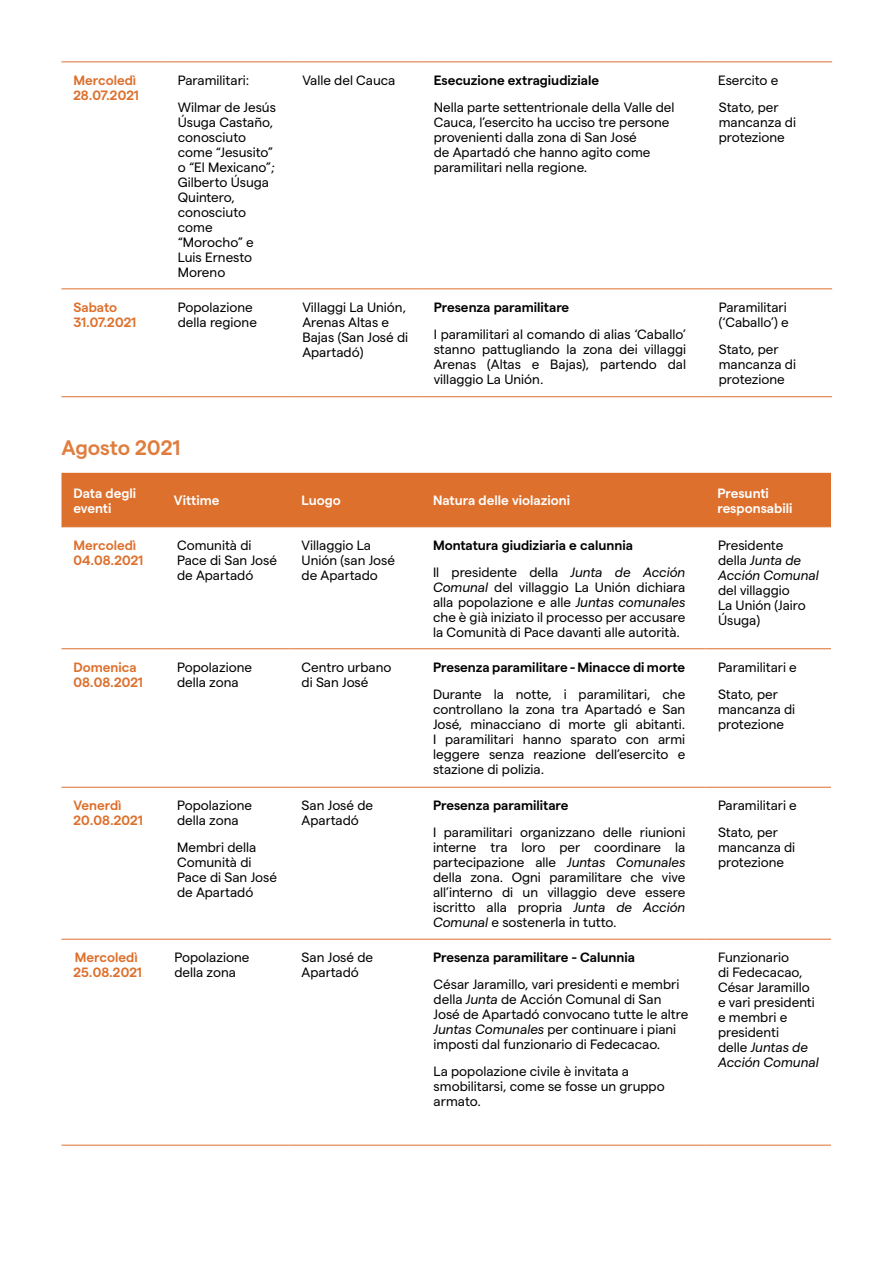
<style>
.page{position:relative;width:894px;height:1263px;background:#fff}
.page>*{position:absolute;margin:0;border:0;box-sizing:border-box;transform-origin:0 0}
.t1{font:600 21px "Matter";letter-spacing:-.005em;color:#df7d3e}
.t2{font:13.5px/15px "Matter";color:#000}
.t3{font:600 13.5px "Matter";color:#000}
.t4{font:600 13.5px/15px "Matter";color:#dd702d}
.t5{font:600 13.5px/15px "Matter";color:#fff}
.s1{font-style:italic}
</style>
<div class="page">
<hr style="left:62px;top:62px;width:101px;height:1px;background:#dd702d">
<hr style="left:163px;top:62px;width:127px;height:1px;background:#dd702d">
<hr style="left:290px;top:62px;width:132px;height:1px;background:#dd702d">
<hr style="left:422px;top:62px;width:284px;height:1px;background:#dd702d">
<hr style="left:706px;top:62px;width:126px;height:1px;background:#dd702d">
<hr style="left:62px;top:288px;width:101px;height:1px;background:#dd702d">
<hr style="left:163px;top:288px;width:127px;height:1px;background:#dd702d">
<hr style="left:290px;top:288px;width:132px;height:1px;background:#dd702d">
<hr style="left:422px;top:288px;width:284px;height:1px;background:#dd702d">
<hr style="left:706px;top:288px;width:126px;height:1px;background:#dd702d">
<hr style="left:62px;top:396px;width:101px;height:1px;background:#dd702d">
<hr style="left:163px;top:396px;width:127px;height:1px;background:#dd702d">
<hr style="left:290px;top:396px;width:132px;height:1px;background:#dd702d">
<hr style="left:422px;top:396px;width:284px;height:1px;background:#dd702d">
<hr style="left:706px;top:396px;width:126px;height:1px;background:#dd702d">
<div style="left:62px;top:473px;width:769px;height:53px;background:#dd702d"></div>
<hr style="left:62px;top:526px;width:100px;height:1px;background:#dd702d">
<hr style="left:162px;top:526px;width:128px;height:1px;background:#dd702d">
<hr style="left:290px;top:526px;width:131px;height:1px;background:#dd702d">
<hr style="left:421px;top:526px;width:284px;height:1px;background:#dd702d">
<hr style="left:705px;top:526px;width:126px;height:1px;background:#dd702d">
<hr style="left:62px;top:648px;width:100px;height:1px;background:#dd702d">
<hr style="left:162px;top:648px;width:128px;height:1px;background:#dd702d">
<hr style="left:290px;top:648px;width:131px;height:1px;background:#dd702d">
<hr style="left:421px;top:648px;width:284px;height:1px;background:#dd702d">
<hr style="left:705px;top:648px;width:126px;height:1px;background:#dd702d">
<hr style="left:62px;top:787px;width:100px;height:1px;background:#dd702d">
<hr style="left:162px;top:787px;width:128px;height:1px;background:#dd702d">
<hr style="left:290px;top:787px;width:131px;height:1px;background:#dd702d">
<hr style="left:421px;top:787px;width:284px;height:1px;background:#dd702d">
<hr style="left:705px;top:787px;width:126px;height:1px;background:#dd702d">
<hr style="left:62px;top:939px;width:100px;height:1px;background:#dd702d">
<hr style="left:162px;top:939px;width:128px;height:1px;background:#dd702d">
<hr style="left:290px;top:939px;width:131px;height:1px;background:#dd702d">
<hr style="left:421px;top:939px;width:284px;height:1px;background:#dd702d">
<hr style="left:705px;top:939px;width:126px;height:1px;background:#dd702d">
<hr style="left:62px;top:1145px;width:100px;height:1px;background:#dd702d">
<hr style="left:162px;top:1145px;width:128px;height:1px;background:#dd702d">
<hr style="left:290px;top:1145px;width:131px;height:1px;background:#dd702d">
<hr style="left:421px;top:1145px;width:284px;height:1px;background:#dd702d">
<hr style="left:705px;top:1145px;width:126px;height:1px;background:#dd702d">
<p class="t4" style="left:74px;top:71px;width:67px">Mercoledì<br>28.07.2021</p>
<p class="t2" style="left:178px;top:71px;width:73px">Paramilitari:</p>
<p class="t2" style="left:178px;top:98px;width:100px">Wilmar de Jesús<br>Úsuga Castaño, conosciuto come “Jesusito” o “El Mexicano”;<br>Gilberto Úsuga<br>Quintero, conosciuto come “Morocho” e<br>Luis Ernesto<br>Moreno</p>
<p class="t2" style="left:302px;top:71px;width:94px">Valle del Cauca</p>
<p class="t3" style="left:434px;top:70px;width:167px">Esecuzione extragiudiziale</p>
<p class="t2" style="left:434px;top:98px;width:242px">Nella parte settentrionale della Valle del Cauca, l’esercito ha ucciso tre persone provenienti dalla zona di San José<br>de Apartadó che hanno agito come paramilitari nella regione.</p>
<p class="t4" style="left:74px;top:298px;width:45px">Sabato</p>
<p class="t4" style="left:74px;top:313px;width:64px">31.07.2021</p>
<p class="t2" style="left:178px;top:298px;width:81px">Popolazione della regione</p>
<p class="t2" style="left:302px;top:298px;width:107px">Villaggi La Unión,<br>Arenas Altas e<br>Bajas (San José di<br>Apartadó)</p>
<p class="t3" style="left:434px;top:297px;width:137px">Presenza paramilitare</p>
<p class="t2" style="left:434px;top:325px;width:254px;text-align:justify">I paramilitari al comando di alias ‘Caballo’ stanno pattugliando la zona dei villaggi Arenas (Altas e Bajas), partendo dal villaggio La Unión.</p>
<p class="t2" style="left:718px;top:71px;width:62px">Esercito e</p>
<p class="t2" style="left:719px;top:98px;width:79px">Stato, per mancanza di protezione</p>
<p class="t2" style="left:719px;top:298px;width:71px">Paramilitari (‘Caballo’) e</p>
<p class="t2" style="left:719px;top:340px;width:79px">Stato, per mancanza di protezione</p>
<p class="t1" style="left:62px;top:432px;width:120px">Agosto 2021</p>
<p class="t5" style="left:74px;top:484px;width:64px">Data degli eventi</p>
<p class="t5" style="left:174px;top:492px;width:47px">Vittime</p>
<p class="t5" style="left:302px;top:492px;width:41px">Luogo</p>
<p class="t5" style="left:433px;top:492px;width:139px">Natura delle violazioni</p>
<p class="t5" style="left:717px;top:484px;width:76px">Presunti responsabili</p>
<p class="t4" style="left:74px;top:536px;width:64px">Mercoledì</p>
<p class="t4" style="left:74px;top:551px;width:71px">04.08.2021</p>
<p class="t2" style="left:177px;top:536px;width:101px">Comunità di<br>Pace di San José de Apartadó</p>
<p class="t2" style="left:302px;top:536px;width:95px">Villaggio La<br>Unión (san José de Apartado</p>
<p class="t3" style="left:433px;top:535px;width:201px">Montatura giudiziaria e calunnia</p>
<p class="t2" style="left:718px;top:536px;width:102px">Presidente<br>della <span class="s1">Junta de<br>Acción Comunal </span>del villaggio<br>La Unión (Jairo<br>Úsuga)</p>
<p class="t2" style="left:433px;top:563px;width:254px;text-align:justify">Il presidente della <span class="s1">Junta de Acción Comunal</span> del villaggio La Unión dichiara alla popolazione e alle <span class="s1">Juntas comunales </span>che è già iniziato il processo per accusare la Comunità di Pace davanti alle autorità.</p>
<p class="t4" style="left:74px;top:658px;width:65px">Domenica</p>
<p class="t4" style="left:74px;top:673px;width:71px">08.08.2021</p>
<p class="t2" style="left:177px;top:658px;width:77px">Popolazione della zona</p>
<p class="t2" style="left:302px;top:658px;width:91px">Centro urbano di San José</p>
<p class="t3" style="left:433px;top:657px;width:254px">Presenza paramilitare - Minacce di morte</p>
<p class="t2" style="left:433px;top:685px;width:254px;text-align:justify">Durante la notte, i paramilitari, che controllano la zona tra Apartadó e San José, minacciano di morte gli abitanti.<br>I paramilitari hanno sparato con armi leggere senza reazione dell’esercito e stazione di polizia.</p>
<p class="t4" style="left:74px;top:797px;width:71px">Venerdì<br>20.08.2021</p>
<p class="t2" style="left:177px;top:797px;width:77px">Popolazione della zona</p>
<p class="t2" style="left:177px;top:839px;width:101px">Membri della<br>Comunità di<br>Pace di San José de Apartadó</p>
<p class="t2" style="left:302px;top:797px;width:73px">San José de<br>Apartadó</p>
<p class="t3" style="left:433px;top:795px;width:137px">Presenza paramilitare</p>
<p class="t2" style="left:433px;top:824px;width:254px;text-align:justify">I paramilitari organizzano delle riunioni interne tra loro per coordinare la partecipazione alle <span class="s1">Juntas Comunales </span>della zona. Ogni paramilitare che vive all’interno di un villaggio deve essere iscritto alla propria <span class="s1">Junta de Acción Comunal</span> e sostenerla in tutto.</p>
<p class="t4" style="left:74px;top:949px;width:70px">Mercoledì<br>25.08.2021</p>
<p class="t2" style="left:174px;top:949px;width:77px">Popolazione della zona</p>
<p class="t2" style="left:302px;top:949px;width:73px">San José de<br>Apartadó</p>
<p class="t3" style="left:433px;top:947px;width:204px">Presenza paramilitare - Calunnia</p>
<p class="t2" style="left:434px;top:976px;width:256px">César Jaramillo, vari presidenti e membri della <span class="s1">Junta</span> de Acción Comunal di San José de Apartadó convocano tutte le altre <span class="s1">Juntas Comunales</span> per continuare i piani imposti dal funzionario di Fedecacao.</p>
<p class="t2" style="left:434px;top:1063px;width:233px">La popolazione civile è invitata a smobilitarsi, come se fosse un gruppo armato.</p>
<p class="t2" style="left:718px;top:658px;width:80px">Paramilitari e</p>
<p class="t2" style="left:718px;top:685px;width:79px">Stato, per mancanza di protezione</p>
<p class="t2" style="left:718px;top:797px;width:80px">Paramilitari e</p>
<p class="t2" style="left:718px;top:824px;width:79px">Stato, per mancanza di protezione</p>
<p class="t2" style="left:718px;top:949px;width:102px">Funzionario<br>di Fedecacao,<br>César Jaramillo e vari presidenti e membri e presidenti<br>delle <span class="s1">Juntas de<br>Acción Comunal</span></p>
</div>
